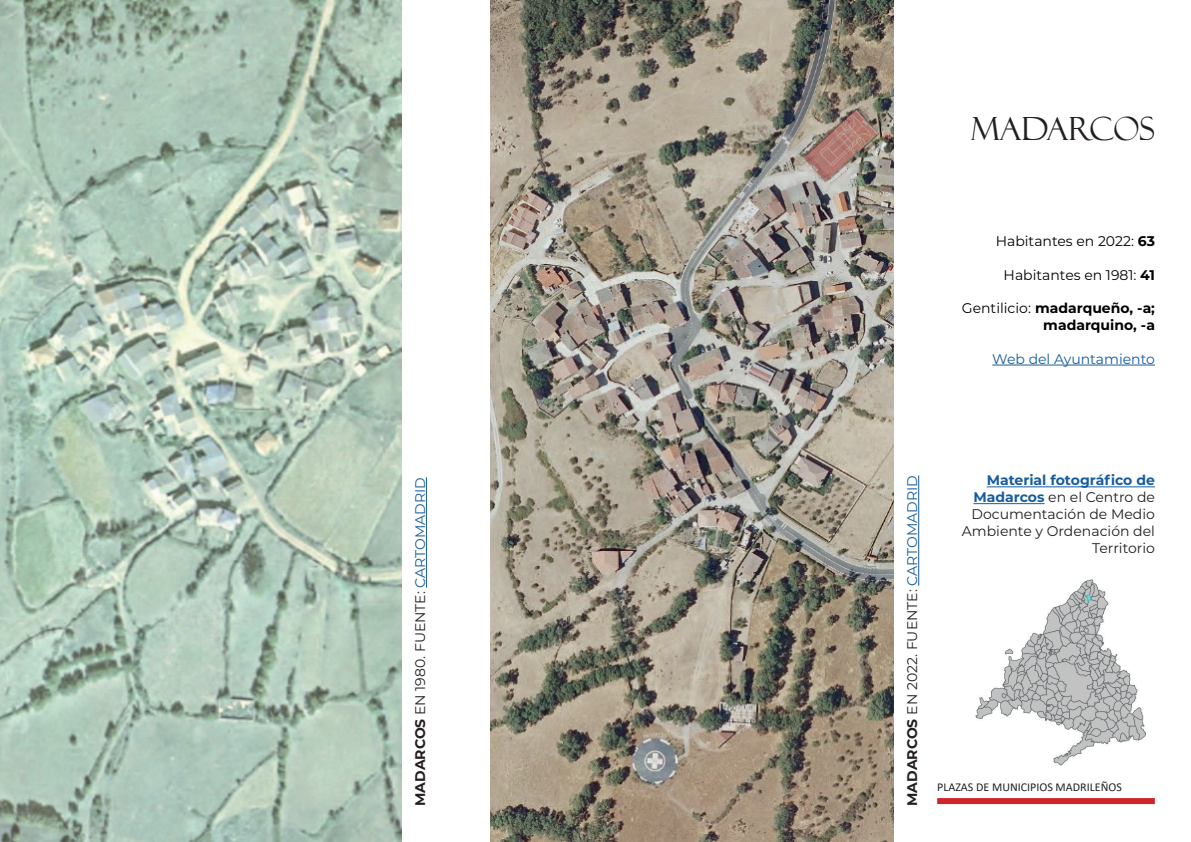
<style>
.page{position:relative;width:1191px;height:842px;background:#fff}
.page>*{position:absolute;margin:0;border:0;box-sizing:border-box;transform-origin:0 0}
.t1{font:32px "Felix Titling";color:#231f20}
.t2{font:14px/16.8px "Montserrat";color:#231f20;text-align:right}
.t3{font:14px "Montserrat";color:#000}
.t4{font:700 14px/16.8px "Montserrat";color:#000;text-align:right}
.t5{font:14px "Montserrat";color:#175d9e}
.t6{font:12px "Calibri";color:#231f20}
.s1{font-weight:700}
.s2{font-weight:400}
.s3{color:#175d9e}
.s4{font-weight:700;color:#175d9e}
</style>
<div class="page">
<div style="left:937px;top:798px;width:217px;height:6px;background:#d1232a"></div>
<img style="left:0;top:0;width:402px;height:842px">
<img style="left:490px;top:0;width:403px;height:842px">
<img style="left:975px;top:579px;width:171px;height:187px">
<hr style="left:992px;top:365px;width:163px;height:1px;background:#175d9e">
<hr style="left:986px;top:486px;width:169px;height:1px;background:#175d9e">
<hr style="left:973px;top:503px;width:71px;height:1px;background:#175d9e">
<hr style="left:426px;top:477px;width:1px;height:111px;background:#175d9e">
<hr style="left:918px;top:475px;width:1px;height:111px;background:#175d9e">
<p class="t1" style="left:971px;top:110px;width:185px">MADARCOS</p>
<p class="t3" style="left:995px;top:231px;width:161px">Habitantes en 2022: <span class="s1">63</span></p>
<p class="t3" style="left:1003px;top:265px;width:153px">Habitantes en 1981: <span class="s1">41</span></p>
<p class="t4" style="left:962px;top:299px;width:195px"><span class="s2">Gentilicio:</span> madarqueño, -a; madarquino, -a</p>
<p class="t5" style="left:992px;top:349px;width:164px">Web del Ayuntamiento</p>
<p class="t2" style="left:411px;top:806px;width:330px;rotate:-90deg"><span class="s1">MADARCOS</span> EN 1980. FUENTE: <span class="s3">CARTOMADRID</span></p>
<p class="t2" style="left:903px;top:806px;width:332px;rotate:-90deg"><span class="s1">MADARCOS</span> EN 2022. FUENTE: <span class="s3">CARTOMADRID</span></p>
<p class="t2" style="left:961px;top:472px;width:195px"><span class="s4">Material fotográfico de<br>Madarcos</span> en el Centro de<br>Documentación de Medio<br>Ambiente y Ordenación del<br>Territorio</p>
<p class="t6" style="left:937px;top:778px;width:186px">PLAZAS DE MUNICIPIOS MADRILEÑOS</p>
</div>
